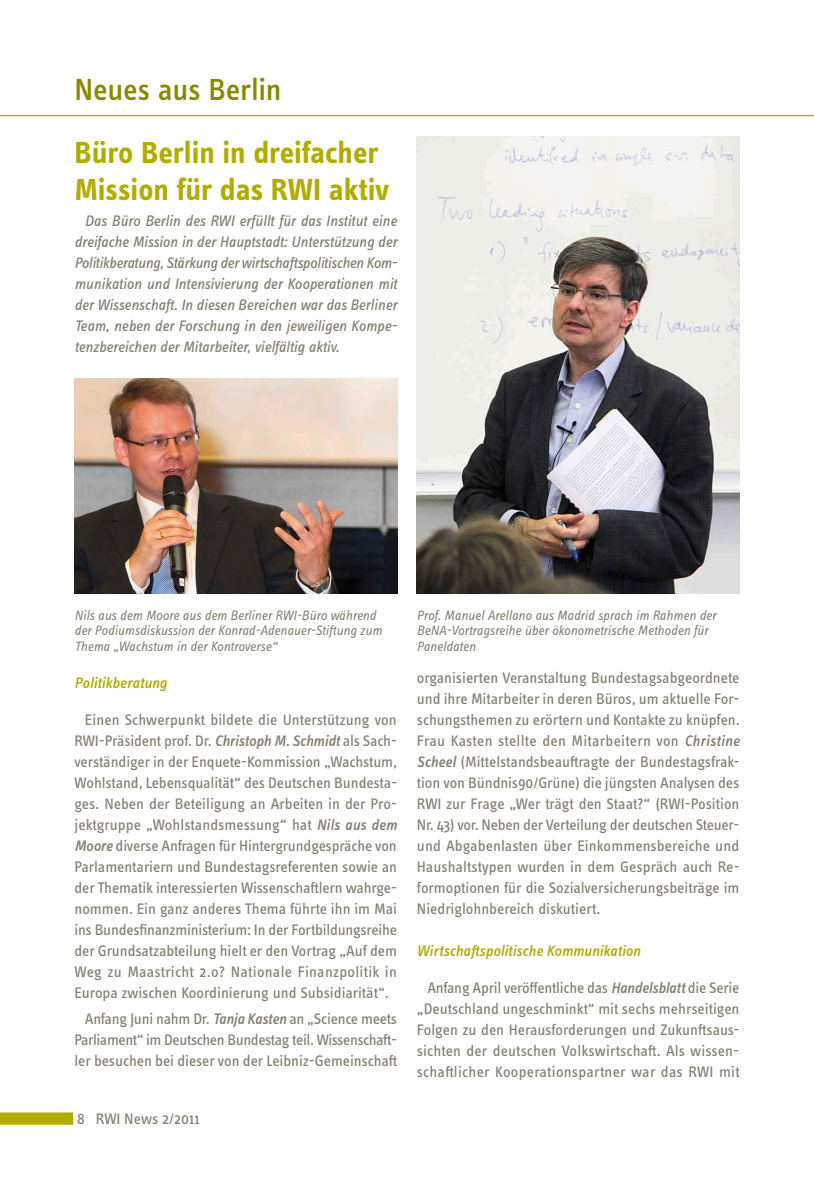
<style>
.page{position:relative;width:814px;height:1181px;background:#fff}
.page>*{position:absolute;margin:0;border:0;box-sizing:border-box;transform-origin:0 0}
.t1{font:700 31.5px/36.8px "Info OT Text";color:#b1ad00}
.t2{font:500 31.5px "Info OT Text";letter-spacing:-.005em;color:#8a8900}
.t3{font:15.75px/21px "Info OT Text";color:#868073;text-align:justify}
.t4{font:italic 15.75px/21px "Info OT Text";letter-spacing:-.005em;color:#868073;text-align:justify}
.t5{font:italic 500 15.75px "Info OT Text";letter-spacing:.005em;color:#b1ad00}
.t6{font:italic 14px/15.8px "Info OT Text";letter-spacing:-.005em;color:#868073}
.s1{font-weight:500;font-style:italic}
</style>
<div class="page">
<div style="left:0;top:1112px;width:73px;height:12px;background:#b1ad00"></div>
<hr style="left:0;top:115px;width:814px;height:1px;background:#b1ad00">
<img style="left:74px;top:378px;width:323px;height:215px">
<img style="left:417px;top:136px;width:322px;height:457px">
<h1 class="t2" style="left:74px;top:70px;width:209px">Neues aus Berlin</h1>
<h1 class="t1" style="left:74px;top:133px;width:316px">Büro Berlin in dreifacher<br>Mission für das RWI aktiv</h1>
<p class="t4" style="left:74px;top:210px;width:324px;text-indent:11px">Das Büro Berlin des RWI erfüllt für das Institut eine dreifache Mission in der Hauptstadt: Unterstützung der Politikberatung, Stärkung der wirtschaftspolitischen Kom&shy;munikation und Intensivierung der Kooperationen mit der Wissenschaft. In diesen Bereichen war das Berliner Team, neben der Forschung in den jeweiligen Kompe&shy;tenzbereichen der Mitarbeiter, vielfältig aktiv.</p>
<p class="t6" style="left:74px;top:607px;width:309px">Nils aus dem Moore aus dem Berliner RWI-Büro während der Podiumsdiskussion der Konrad-Adenauer-Stiftung zum<br>Thema „Wachstum in der Kontroverse“</p>
<p class="t6" style="left:417px;top:607px;width:301px">Prof. Manuel Arellano aus Madrid sprach im Rahmen der<br>BeNA-Vortragsreihe über ökonometrische Methoden für<br>Paneldaten</p>
<p class="t5" style="left:74px;top:673px;width:94px">Politikberatung</p>
<p class="t3" style="left:74px;top:708px;width:324px;text-indent:11px">Einen Schwerpunkt bildete die Unterstützung von RWI-Präsident prof. Dr. <span class="s1">Christoph M. Schmidt</span> als Sach&shy;verständiger in der Enquete-Kommission „Wachstum, Wohlstand, Lebensqualität“ des Deutschen Bundesta&shy;ges. Neben der Beteiligung an Arbeiten in der Pro&shy;jektgruppe „Wohlstandsmessung“ hat <span class="s1">Nils aus dem Moore</span> diverse Anfragen für Hintergrundgespräche von Parlamentariern und Bundestagsreferenten sowie an der Thematik interessierten Wissenschaftlern wahrge&shy;nommen. Ein ganz anderes Thema führte ihn im Mai ins Bundesfinanzministerium: In der Fortbildungsreihe der Grundsatzabteilung hielt er den Vortrag „Auf dem Weg zu Maastricht 2.o? Nationale Finanzpolitik in Europa zwischen Koordinierung und Subsidiarität“.</p>
<p class="t3" style="left:74px;top:1008px;width:324px;text-indent:11px">Anfang Juni nahm Dr. <span class="s1">Tanja Kasten</span> an „Science meets Parliament“ im Deutschen Bundestag teil. Wissenschaft&shy;ler besuchen bei dieser von der Leibniz-Gemeinschaft</p>
<p class="t3" style="left:77px;top:1107px;width:124px">8 RWI News 2/2011</p>
<p class="t3" style="left:417px;top:666px;width:324px">organisierten Veranstaltung Bundestagsabgeordnete und ihre Mitarbeiter in deren Büros, um aktuelle For&shy;schungsthemen zu erörtern und Kontakte zu knüpfen.<br>Frau Kasten stellte den Mitarbeitern von <span class="s1">Christine Scheel</span> (Mittelstandsbeauftragte der Bundestagsfrak&shy;tion von Bündnis90/Grüne) die jüngsten Analysen des RWI zur Frage „Wer trägt den Staat?“ (RWI-Position Nr. 43) vor. Neben der Verteilung der deutschen Steuer&shy;und Abgabenlasten über Einkommensbereiche und Haushaltstypen wurden in dem Gespräch auch Re&shy;formoptionen für die Sozialversicherungsbeiträge im Niedriglohnbereich diskutiert.</p>
<p class="t5" style="left:417px;top:940px;width:225px">Wirtschaftspolitische Kommunikation</p>
<p class="t3" style="left:417px;top:976px;width:324px;text-indent:11px">Anfang April veröffentliche das <span class="s1">Handelsblatt</span> die Serie „Deutschland ungeschminkt“ mit sechs mehrseitigen Folgen zu den Herausforderungen und Zukunftsaus&shy;sichten der deutschen Volkswirtschaft. Als wissen&shy;schaftlicher Kooperationspartner war das RWI mit</p>
</div>
